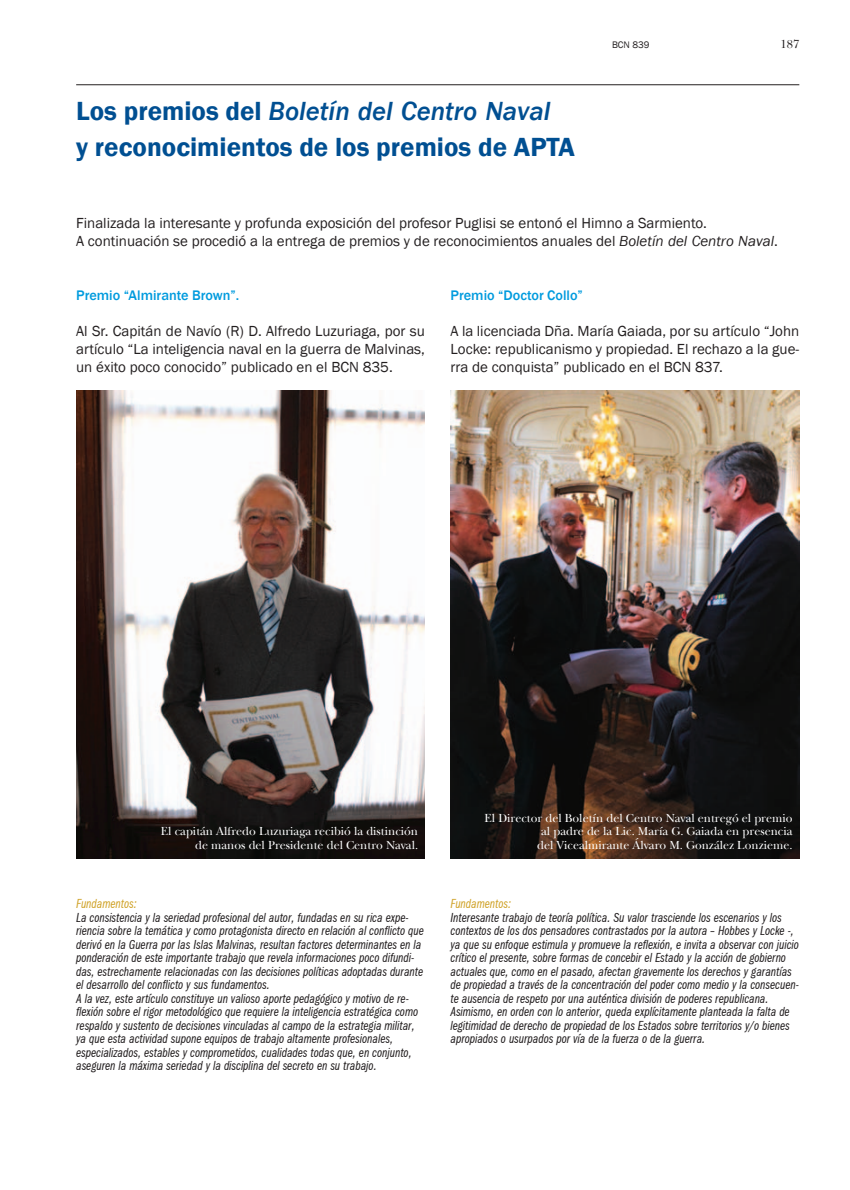
<style>
.page{position:relative;width:850px;height:1190px;background:#fff}
.page>*{position:absolute;margin:0;border:0;box-sizing:border-box;transform-origin:0 0}
.t1{font:600 27px/36px "Franklin Gothic";color:#004f92}
.t2{font:15px/18px "Franklin Gothic";color:#231f20;text-align:justify}
.t3{font:500 14.25px "Franklin Gothic";color:#009bde}
.t4{font:13.5px/13.5px "Frank Got Boo Cmp Ita";color:#231f20}
.t5{font:13.5px "Frank Got Boo Cmp Ita";color:#d0a32a}
.t6{font:12px/13.5px "New Baskerville";color:#fff;text-align:right}
.t7{font:12px "New Baskerville";color:#231f20}
.t8{font:9.75px "Franklin Gothic";color:#231f20}
.s1{font-weight:500;font-style:italic}
.s2{font-style:italic}
</style>
<div class="page">
<hr style="left:76px;top:84px;width:723px;height:1px;background:#231f20">
<img style="left:76px;top:390px;width:349px;height:468px">
<img style="left:451px;top:390px;width:348px;height:468px">
<h1 class="t1" style="left:76px;top:94px;width:500px">Los premios del <span class="s1">Boletín del Centro Naval<br></span>y reconocimientos de los premios de APTA</h1>
<p class="t8" style="left:612px;top:39px;width:39px">BCN 839</p>
<p class="t7" style="left:780px;top:37px;width:20px">187</p>
<p class="t2" style="left:76px;top:215px;width:703px">Finalizada la interesante y profunda exposición del profesor Puglisi se entonó el Himno a Sarmiento.<br>A continuación se procedió a la entrega de premios y de reconocimientos anuales del <span class="s2">Boletín del Centro Naval</span>.</p>
<p class="t3" style="left:76px;top:287px;width:165px">Premio “Almirante Brown”.</p>
<p class="t2" style="left:76px;top:323px;width:350px">Al Sr. Capitán de Navío (R) D. Alfredo Luzuriaga, por su artículo “La inteligencia naval en la guerra de Malvinas, un éxito poco conocido” publicado en el BCN 835.</p>
<p class="t3" style="left:450px;top:287px;width:134px">Premio “Doctor Collo”</p>
<p class="t2" style="left:450px;top:323px;width:350px">A la licenciada Dña. María Gaiada, por su artículo “John Locke: republicanismo y propiedad. El rechazo a la gue&shy;rra de conquista” publicado en el BCN 837.</p>
<p class="t6" style="left:161px;top:824px;width:259px">El capitán Alfredo Luzuriaga recibió la distinción de manos del Presidente del Centro Naval.</p>
<p class="t5" style="left:76px;top:896px;width:62px">Fundamentos:</p>
<p class="t4" style="left:76px;top:910px;width:349px">La consistencia y la seriedad profesional del autor, fundadas en su rica expe&shy;riencia sobre la temática y como protagonista directo en relación al conflicto que derivó en la Guerra por las Islas Malvinas, resultan factores determinantes en la ponderación de este importante trabajo que revela informaciones poco difundi&shy;das, estrechamente relacionadas con las decisiones políticas adoptadas durante el desarrollo del conflicto y sus fundamentos.<br>A la vez, este artículo constituye un valioso aporte pedagógico y motivo de re&shy;flexión sobre el rigor metodológico que requiere la inteligencia estratégica como respaldo y sustento de decisiones vinculadas al campo de la estrategia militar, ya que esta actividad supone equipos de trabajo altamente profesionales, especializados, estables y comprometidos, cualidades todas que, en conjunto, aseguren la máxima seriedad y la disciplina del secreto en su trabajo.</p>
<p class="t6" style="left:484px;top:811px;width:309px">El Director del Boletín del Centro Naval entregó el premio al padre de la Lic. María G. Gaiada en presencia<br>del Vicealmirante Álvaro M. González Lonzieme.</p>
<p class="t5" style="left:450px;top:896px;width:62px">Fundamentos:</p>
<p class="t4" style="left:450px;top:910px;width:350px">Interesante trabajo de teoría política. Su valor trasciende los escenarios y los contextos de los dos pensadores contrastados por la autora – Hobbes y Locke -, ya que su enfoque estimula y promueve la reflexión, e invita a observar con juicio crítico el presente, sobre formas de concebir el Estado y la acción de gobierno actuales que, como en el pasado, afectan gravemente los derechos y garantías de propiedad a través de la concentración del poder como medio y la consecuen&shy;te ausencia de respeto por una auténtica división de poderes republicana.<br>Asimismo, en orden con lo anterior, queda explícitamente planteada la falta de legitimidad de derecho de propiedad de los Estados sobre territorios y/o bienes apropiados o usurpados por vía de la fuerza o de la guerra.</p>
</div>
